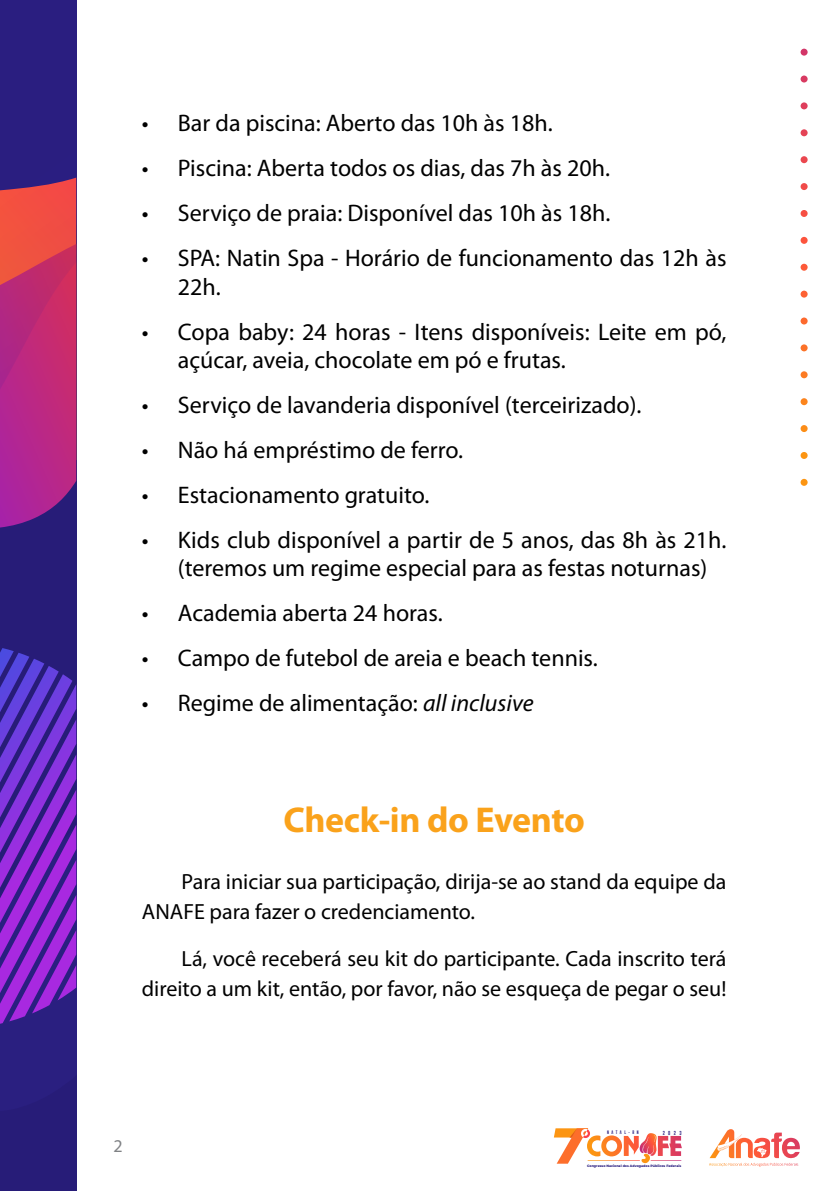
<style>
.page{position:relative;width:840px;height:1191px;background:#fff}
.page>*{position:absolute;margin:0;border:0;box-sizing:border-box;transform-origin:0 0}
.t1{font:700 36px "Myriad Pro";letter-spacing:-.01em;color:#faa21b}
.t2{font:24px/28.8px "Myriad Pro";color:#000}
.t3{font:22px/30px "Myriad Pro";color:#000}
.t4{font:18px "Myriad Pro";color:#808285}
.t5{font:4.2px "Gobold Extra 1";color:#2a1f80}
.t6{font:3.8px "Gobold Extra 1";letter-spacing:.675em;color:#2a1f80}
.t7{font:800 3.4px "Montserrat";color:#2a1f80}
.s1{font-style:italic}
</style>
<div class="page">
<div style="left:0;top:527px;width:76px;height:664px;background:#271c78"></div>
<svg style="left:0;top:648px;width:76px;height:375px;background:#6b2abc"></svg>
<svg style="left:0;top:0;width:76px;height:527px;background:#8c2a76"></svg>
<svg style="left:800px;top:49px;width:7px;height:437px"></svg>
<svg style="left:553px;top:1128px;width:128px;height:35px"></svg>
<svg style="left:709px;top:1129px;width:72px;height:29px"></svg>
<p class="t2" style="left:142px;top:109px;width:412px">• Bar da piscina: Aberto das 10h às 18h.</p>
<p class="t2" style="left:142px;top:153px;width:469px">• Piscina: Aberta todos os dias, das 7h às 20h.</p>
<p class="t2" style="left:142px;top:198px;width:470px">• Serviço de praia: Disponível das 10h às 18h.</p>
<p class="t2" style="left:178px;top:243px;width:549px;text-indent:-36px">• SPA: Natin Spa - Horário de funcionamento das 12h às<br>22h.</p>
<p class="t2" style="left:178px;top:317px;width:549px;text-indent:-36px">• Copa baby: 24 horas - Itens disponíveis: Leite em pó, açúcar, aveia, chocolate em pó e frutas.</p>
<p class="t2" style="left:142px;top:390px;width:501px">• Serviço de lavanderia disponível (terceirizado).</p>
<p class="t2" style="left:142px;top:435px;width:322px">• Não há empréstimo de ferro.</p>
<p class="t2" style="left:142px;top:480px;width:289px">• Estacionamento gratuito.</p>
<p class="t2" style="left:178px;top:525px;width:550px;text-indent:-36px">• Kids club disponível a partir de 5 anos, das 8h às 21h. (teremos um regime especial para as festas noturnas)</p>
<p class="t2" style="left:142px;top:598px;width:302px">• Academia aberta 24 horas.</p>
<p class="t2" style="left:142px;top:643px;width:457px">• Campo de futebol de areia e beach tennis.</p>
<p class="t2" style="left:142px;top:688px;width:393px">• Regime de alimentação: <span class="s1">all inclusive</span></p>
<h1 class="t1" style="left:283px;top:796px;width:303px">Check-in do Evento</h1>
<p class="t3" style="left:142px;top:866px;width:585px;text-indent:40px">Para iniciar sua participação, dirija-se ao stand da equipe da<br>ANAFE para fazer o credenciamento.</p>
<p class="t3" style="left:142px;top:943px;width:585px;text-align:right">Lá, você receberá seu kit do participante. Cada inscrito terá direito a um kit, então, por favor, não se esqueça de pegar o seu!</p>
<p class="t4" style="left:113px;top:1134px;width:11px">2</p>
<p class="t5" style="left:662px;top:1129px;width:20px">2023</p>
<p class="t7" style="left:586px;top:1163px;width:96px">Congresso Nacional dos Advogados Públicos Federais</p>
<p class="t6" style="left:606px;top:1130px;width:33px">NATAL-RN</p>
</div>
